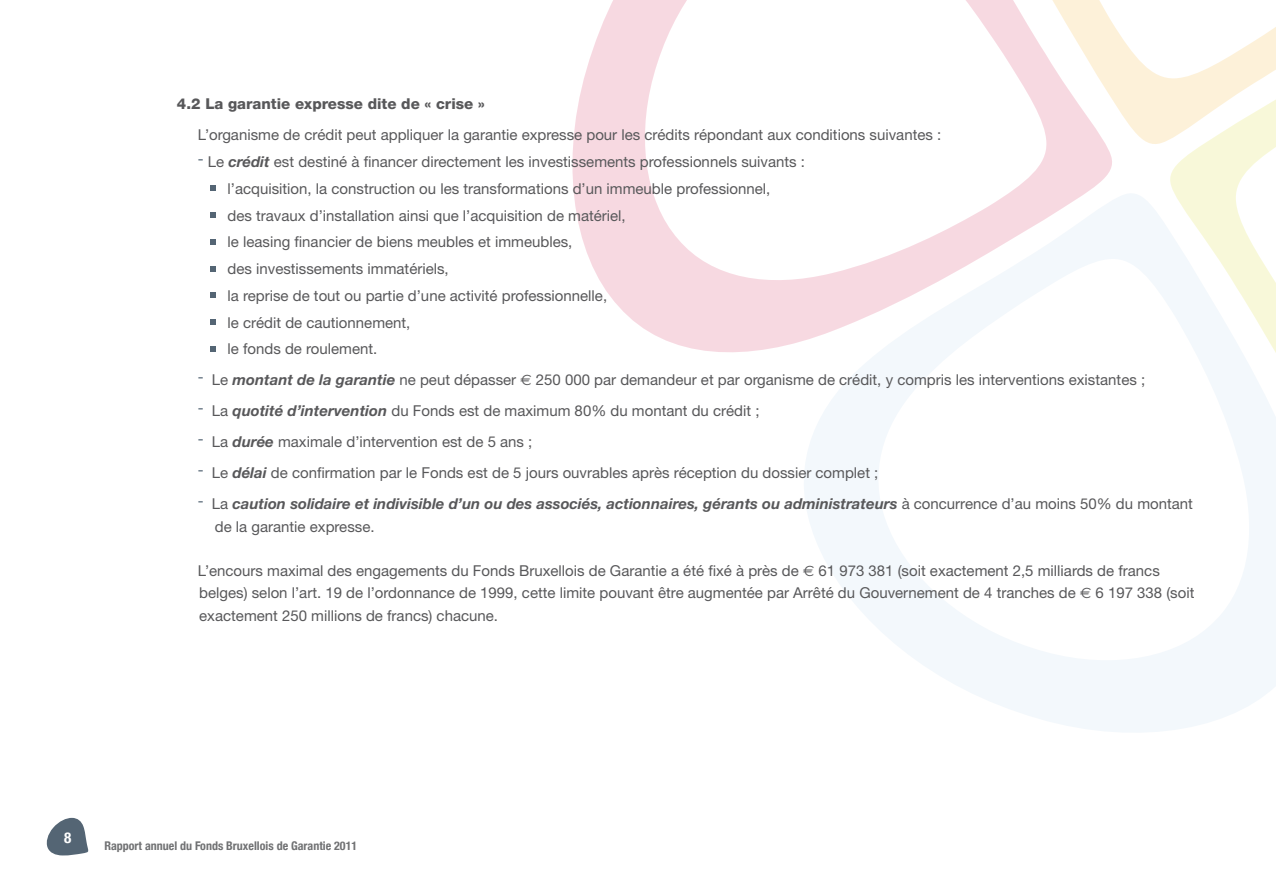
<style>
.page{position:relative;width:1276px;height:893px;background:#fff}
.page>*{position:absolute;margin:0;border:0;box-sizing:border-box;transform-origin:0 0}
.t1{font:15px/26.7px "Helvetica Neue";color:#58585a}
.t2{font:italic 700 15px/22.5px "Helvetica Neue";color:#58585a}
.t3{font:800 15px "Helvetica Neue";color:#58585a}
.t4{font:700 condensed 15px "Helvetica Neue";color:#fff}
.t5{font:700 condensed 12px "Helvetica Neue";color:#707173}
.s1{font-weight:700;font-style:italic}
.s2{font-family:"Euro Sans"}
.s3{font-weight:400;font-style:normal}
</style>
<div class="page">
<svg style="left:804px;top:194px;width:472px;height:538px"></svg>
<svg style="left:1164px;top:149px;width:112px;height:373px"></svg>
<svg style="left:1117px;top:27px;width:159px;height:122px;fill:#fdf8d9"></svg>
<svg style="left:572px;top:0;width:545px;height:364px"></svg>
<svg style="left:210px;top:186px;width:6px;height:5px"></svg>
<svg style="left:210px;top:212px;width:6px;height:6px"></svg>
<svg style="left:210px;top:239px;width:6px;height:5px"></svg>
<svg style="left:210px;top:266px;width:6px;height:5px"></svg>
<svg style="left:210px;top:293px;width:6px;height:5px"></svg>
<svg style="left:210px;top:319px;width:6px;height:6px"></svg>
<svg style="left:210px;top:346px;width:6px;height:5px"></svg>
<svg style="left:46px;top:818px;width:42px;height:38px"></svg>
<p class="t3" style="left:177px;top:95px;width:309px">4.2 La garantie expresse dite de « crise »</p>
<p class="t1" style="left:198px;top:121px;width:745px">L’organisme de crédit peut appliquer la garantie expresse pour les crédits répondant aux conditions suivantes :</p>
<p class="t1" style="left:227px;top:148px;width:579px;text-indent:-30px"><sup>-</sup> Le <span class="s1">crédit</span> est destiné à financer directement les investissements professionnels suivants : l’acquisition, la construction ou les transformations d’un immeuble professionnel,<br>des travaux d’installation ainsi que l’acquisition de matériel,<br>le leasing financier de biens meubles et immeubles,<br>des investissements immatériels,<br>la reprise de tout ou partie d’une activité professionnelle,<br>le crédit de cautionnement,<br>le fonds de roulement.</p>
<p class="t1" style="left:198px;top:366px;width:949px"><sup>-</sup> Le <span class="s1">montant de la garantie</span> ne peut dépasser <span class="s2">E</span> 250 000 par demandeur et par organisme de crédit, y compris les interventions existantes ;</p>
<p class="t1" style="left:198px;top:397px;width:563px"><sup>-</sup> La <span class="s1">quotité d’intervention</span> du Fonds est de maximum 80% du montant du crédit ;</p>
<p class="t1" style="left:198px;top:428px;width:336px"><sup>-</sup> La <span class="s1">durée</span> maximale d’intervention est de 5 ans ;</p>
<p class="t1" style="left:198px;top:459px;width:682px"><sup>-</sup> Le <span class="s1">délai</span> de confirmation par le Fonds est de 5 jours ouvrables après réception du dossier complet ;</p>
<p class="t2" style="left:215px;top:492px;width:979px;text-indent:-17px"><sup>-</sup> <span class="s3">La</span> caution solidaire et indivisible d’un ou des associés, actionnaires, gérants ou administrateurs <span class="s3">à concurrence d’au moins 50% du montant de la garantie expresse.</span></p>
<p class="t1" style="left:198px;top:559px;width:998px;line-height:22.5px">L’encours maximal des engagements du Fonds Bruxellois de Garantie a été fixé à près de <span class="s2">E</span> 61 973 381 (soit exactement 2,5 milliards de francs belges) selon l’art. 19 de l’ordonnance de 1999, cette limite pouvant être augmentée par Arrêté du Gouvernement de 4 tranches de <span class="s2">E</span> 6 197 338 (soit exactement 250 millions de francs) chacune.</p>
<p class="t4" style="left:64px;top:828px;width:9px">8</p>
<p class="t5" style="left:104px;top:839px;width:254px">Rapport annuel du Fonds Bruxellois de Garantie 2011</p>
</div>
